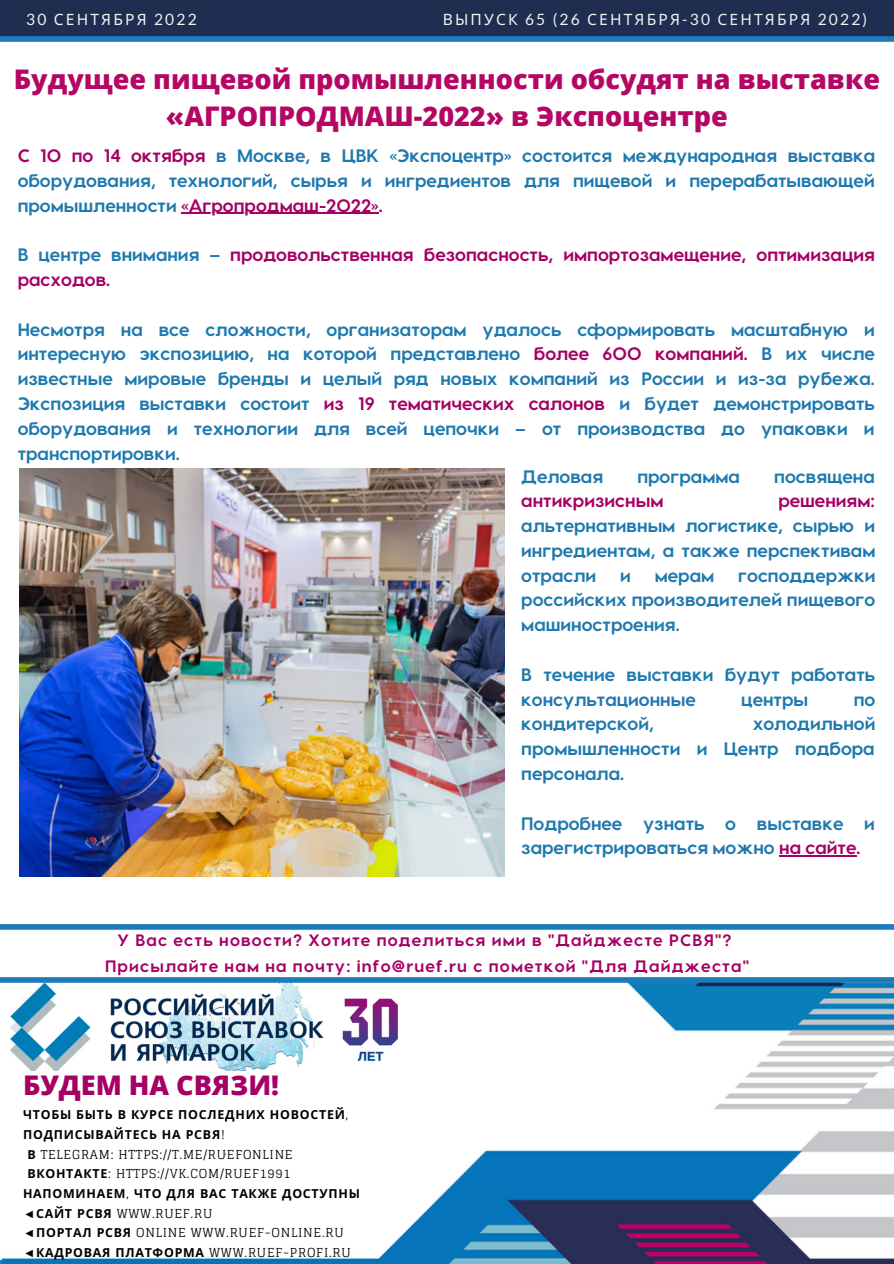
<style>
.page{position:relative;width:894px;height:1264px;background:#fff}
.page>*{position:absolute;margin:0;border:0;box-sizing:border-box;transform-origin:0 0}
.t1{font:800 27px/37.2px "Open Sans";color:#b40764;text-align:center}
.t2{font:800 27px "Open Sans";color:#a50064}
.t3{font:700 18px/24.8px "Visby CF";color:#1e79ae;text-align:justify}
.t4{font:700 18px/24.8px "Visby CF";color:#a50064}
.t5{font:700 16.5px/26px "Visby CF";letter-spacing:.07em;color:#a50064;text-align:center}
.t6{font:15.6px "Noto Sans";letter-spacing:.14em;color:#f2f2f2}
.t7{font:700 12.45px/19.6px "Noto Sans";letter-spacing:.06em;color:#000}
.t8{font:12.45px/19.6px "Glegoo";letter-spacing:.06em;color:#000}
.s1{font-family:"Lato"}
.s2{color:#a50064}
.s3{color:#1e79ae}
.s4{font-family:"Glegoo";font-weight:400}
.s5{font-family:"Noto Sans";font-weight:700}
.s6{font-family:"Liberation Serif";font-weight:700}
.s7{font-family:"Liberation Serif"}
</style>
<div class="page">
<div style="left:0;top:0;width:893px;height:38px;background:#1e2d50"></div>
<div style="left:0;top:36px;width:893px;height:6px;background:#1b7bbb"></div>
<img style="left:2px;top:982px;width:891px;height:281px">
<img style="left:11px;top:982px;width:386px;height:88px">
<div style="left:0;top:924px;width:893px;height:5px;background:#1b7bbb"></div>
<div style="left:0;top:977px;width:893px;height:5px;background:#1b7bbb"></div>
<hr style="left:181px;top:213px;width:198px;height:1px;background:#a50064">
<img style="left:19px;top:468px;width:485px;height:408px">
<hr style="left:779px;top:855px;width:77px;height:1px;background:#a50064">
<p class="t6" style="left:26px;top:8px;width:172px"><span class="s1">30</span> СЕНТЯБРЯ <span class="s1">2022</span></p>
<p class="t6" style="left:442px;top:8px;width:426px">ВЫПУСК <span class="s1">65 (26</span> СЕНТЯБРЯ<span class="s1">-30</span> СЕНТЯБРЯ <span class="s1">2022)</span></p>
<h1 class="t1" style="left:14px;top:60px;width:867px">Будущее пищевой промышленности обсудят на выставке «АГРОПРОДМАШ-2022» в Экспоцентре</h1>
<p class="t3" style="left:18px;top:142px;width:858px"><span class="s2">С 10 по 14 октября</span> в Москве, в ЦВК «Экспоцентр» состоится международная выставка оборудования, технологий, сырья и ингредиентов для пищевой и перерабатывающей промышленности <span class="s2">«Агропродмаш-2022».</span></p>
<p class="t4" style="left:18px;top:241px;width:858px"><span class="s3">В центре внимания –</span> продовольственная безопасность, импортозамещение, оптимизация расходов.</p>
<p class="t3" style="left:18px;top:316px;width:858px">Несмотря на все сложности, организаторам удалось сформировать масштабную и интересную экспозицию, на которой представлено <span class="s2">более 600 компаний.</span> В их числе известные мировые бренды и целый ряд новых компаний из России и из-за рубежа.<br>Экспозиция выставки состоит <span class="s2">из 19 тематических салонов</span> и будет демонстрировать оборудования и технологии для всей цепочки – от производства до упаковки и транспортировки.</p>
<p class="t3" style="left:521px;top:463px;width:83px">Деловая</p>
<p class="t3" style="left:637px;top:463px;width:104px">программа</p>
<p class="t3" style="left:774px;top:463px;width:102px">посвящена</p>
<p class="t4" style="left:521px;top:487px;width:144px">антикризисным</p>
<p class="t4" style="left:778px;top:487px;width:98px">решениям:</p>
<p class="t3" style="left:521px;top:512px;width:355px">альтернативным логистике, сырью и ингредиентам, а также перспективам отрасли</p>
<p class="t3" style="left:521px;top:562px;width:355px;text-indent:217px">господдержки российских производителей пищевого машиностроения.</p>
<p class="t3" style="left:521px;top:661px;width:355px">В течение выставки будут работать консультационные</p>
<p class="t3" style="left:620px;top:562px;width:12px">и</p>
<p class="t3" style="left:654px;top:562px;width:61px">мерам</p>
<p class="t3" style="left:741px;top:685px;width:68px">центры</p>
<p class="t3" style="left:853px;top:685px;width:23px">по</p>
<p class="t3" style="left:521px;top:710px;width:355px;text-indent:231px">холодильной промышленности и Центр подбора персонала.</p>
<p class="t3" style="left:521px;top:809px;width:355px">Подробнее узнать о выставке и зарегистрироваться можно <span class="s2">на сайте.</span></p>
<p class="t3" style="left:521px;top:710px;width:134px">кондитерской,</p>
<p class="t5" style="left:105px;top:926px;width:645px">У Вас есть новости? Хотите поделиться ими в "Дайджесте РСВЯ"?<br>Присылайте нам на почту: info@ruef.ru с пометкой "Для Дайджеста"</p>
<h1 class="t2" style="left:23px;top:1065px;width:257px">БУДЕМ НА СВЯЗИ!</h1>
<p class="t7" style="left:23px;top:1104px;width:327px">ЧТОБЫ БЫТЬ В КУРСЕ ПОСЛЕДНИХ НОВОСТЕЙ<span class="s4">,<br></span>ПОДПИСЫВАЙТЕСЬ НА РСВЯ<span class="s4">!</span></p>
<p class="t8" style="left:27px;top:1144px;width:267px"><span class="s5">В</span> TELEGRAM: HTTPS://T.ME/RUEFONLINE<br><span class="s5">ВКОНТАКТЕ</span>: HTTPS://VK.COM/RUEF1991</p>
<p class="t7" style="left:23px;top:1183px;width:338px">НАПОМИНАЕМ<span class="s4">,</span> ЧТО ДЛЯ ВАС ТАКЖЕ ДОСТУПНЫ</p>
<p class="t8" style="left:23px;top:1203px;width:322px"><span class="s6">◄</span><span class="s5">САЙТ РСВЯ</span> WWW.RUEF.RU<br><span class="s6">◄</span><span class="s5">ПОРТАЛ РСВЯ</span> ONLINE WWW.RUEF-ONLINE.RU</p>
<p class="t7" style="left:23px;top:1242px;width:329px"><span class="s7">◄</span>КАДРОВАЯ ПЛАТФОРМА <span class="s4">WWW.RUEF-PROFI.RU</span></p>
</div>
